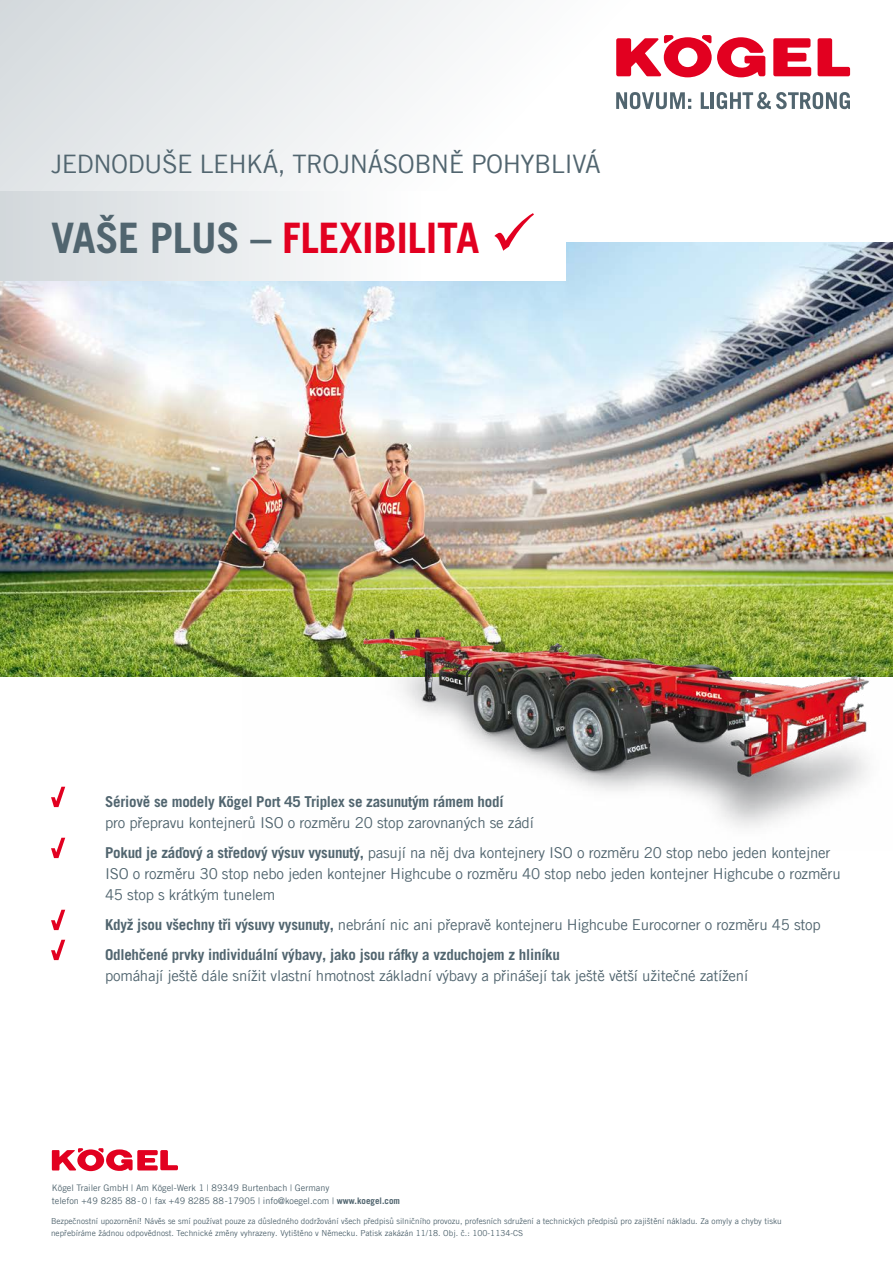
<style>
.page{position:relative;width:893px;height:1263px;background:#fff}
.page>*{position:absolute;margin:0;border:0;box-sizing:border-box;transform-origin:0 0}
.t1{font:700 42px "Trade Gothic LT Com";letter-spacing:-.01em;color:#e20020}
.t2{font:25.5px "Trade Gothic LT Com";letter-spacing:-.02em;color:#51656f}
.t3{font:15px/30px "Trade Gothic LT Com";letter-spacing:-.015em;color:#51656f}
.t4{font:700 15px/30px "Trade Gothic LT Com";letter-spacing:-.015em;color:#51656f}
.t5{font:9px/13.5px "Trade Gothic LT Com";color:#51656f}
.t6{font:8.25px/11.2px "Trade Gothic LT Com";color:#51656f}
.s1{color:#51656f}
.s2{font-weight:700}
.s3{font-weight:400}
</style>
<div class="page">
<div style="left:0;top:0;width:893px;height:255px;background:linear-gradient(to right,#dfe4e6,#fff)"></div>
<svg style="left:818px;top:38px;width:32px;height:38px"></svg>
<svg style="left:773px;top:38px;width:38px;height:38px"></svg>
<svg style="left:616px;top:35px;width:149px;height:42px"></svg>
<svg style="left:616px;top:92px;width:75px;height:17px"></svg>
<svg style="left:701px;top:92px;width:8px;height:17px"></svg>
<hr style="left:711px;top:92px;width:3px;height:17px;background:#51656f">
<svg style="left:717px;top:92px;width:133px;height:17px"></svg>
<img style="left:0;top:242px;width:893px;height:434px">
<svg style="left:52px;top:1148px;width:126px;height:23px"></svg>
<div style="left:0;top:191px;width:566px;height:90px;background:linear-gradient(to right,#d5dade,#fff)"></div>
<img style="left:242px;top:519px;width:651px;height:309px">
<svg style="left:51px;top:787px;width:14px;height:20px"></svg>
<svg style="left:51px;top:838px;width:14px;height:20px"></svg>
<svg style="left:51px;top:910px;width:14px;height:20px"></svg>
<svg style="left:51px;top:940px;width:14px;height:20px"></svg>
<h2 class="t2" style="left:51px;top:149px;width:551px">JEDNODUŠE LEHKÁ, TROJNÁSOBNĚ POHYBLIVÁ</h2>
<h1 class="t1" style="left:51px;top:213px;width:487px"><span class="s1">VAŠE PLUS –</span> FLEXIBILITA ✓</h1>
<p class="t4" style="left:105px;top:786px;width:400px">Sériově se modely Kögel Port 45 Triplex se zasunutým rámem hodí</p>
<p class="t3" style="left:105px;top:807px;width:727px">pro přepravu kontejnerů ISO o rozměru 20 stop zarovnaných se zádí<br><span class="s2">Pokud je záďový a středový výsuv vysunutý,</span> pasují na něj dva kontejnery ISO o rozměru 20 stop nebo jeden kontejner</p>
<p class="t3" style="left:105px;top:863px;width:737px;line-height:21px">ISO o rozměru 30 stop nebo jeden kontejner Highcube o rozměru 40 stop nebo jeden kontejner Highcube o rozměru<br>45 stop s krátkým tunelem</p>
<p class="t4" style="left:105px;top:909px;width:717px">Když jsou všechny tři výsuvy vysunuty, <span class="s3">nebrání nic ani přepravě kontejneru Highcube Eurocorner o rozměru 45 stop<br></span>Odlehčené prvky individuální výbavy, jako jsou ráfky a vzduchojem z hliníku</p>
<p class="t3" style="left:105px;top:960px;width:645px">pomáhají ještě dále snížit vlastní hmotnost základní výbavy a přinášejí tak ještě větší užitečné zatížení</p>
<p class="t5" style="left:52px;top:1181px;width:350px">Kögel Trailer GmbH | Am Kögel-Werk 1 | 89349 Burtenbach | Germany<br>telefon +49 8285 88-0 | fax +49 8285 88-17905 | info@koegel.com | <span class="s2">www.koegel.com</span></p>
<p class="t6" style="left:51px;top:1216px;width:732px">Bezpečnostní upozornění! Návěs se smí používat pouze za důsledného dodržování všech předpisů silničního provozu, profesních sdružení a technických předpisů pro zajištění nákladu. Za omyly a chyby tisku nepřebíráme žádnou odpovědnost. Technické změny vyhrazeny. Vytištěno v Německu. Patisk zakázán 11/18. Obj. č.: 100-1134-CS</p>
</div>
